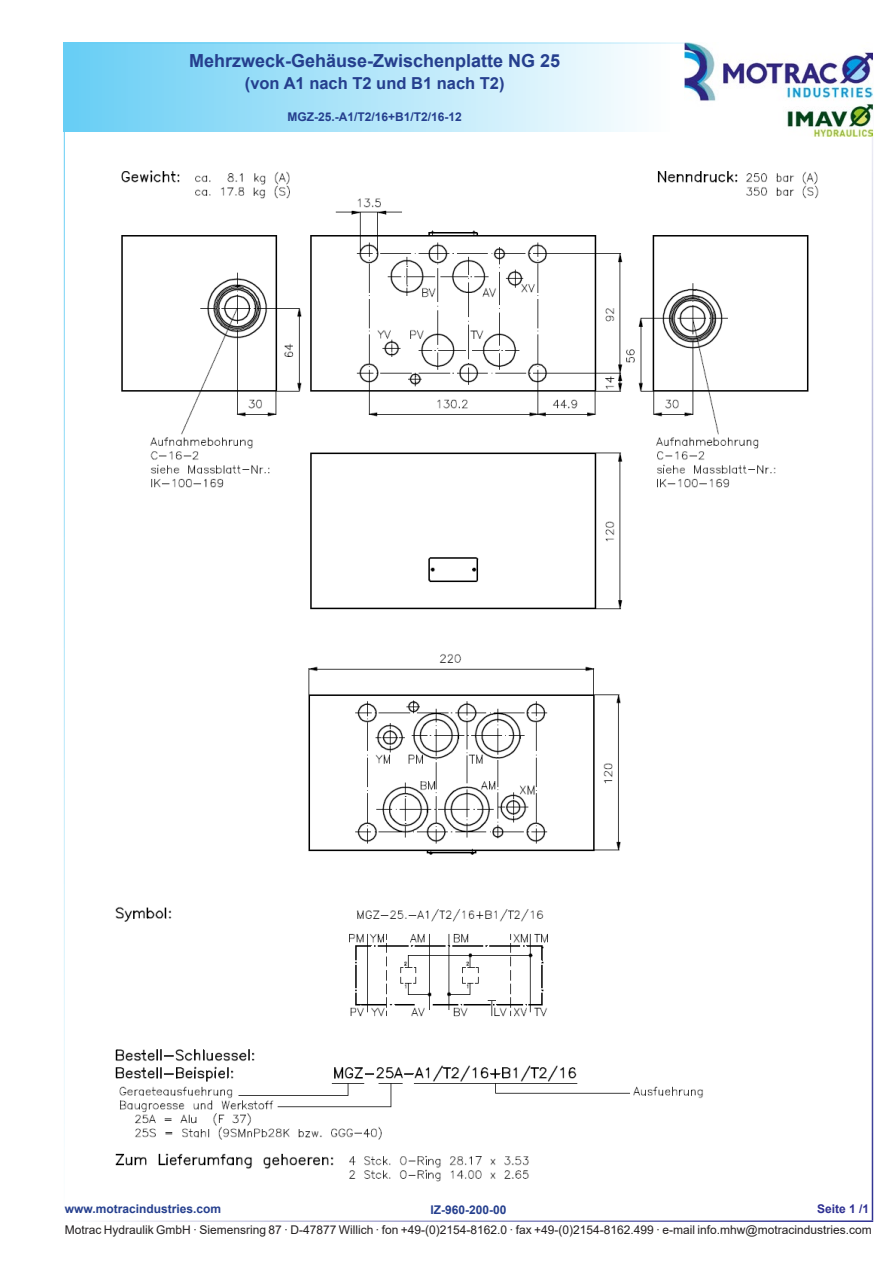
<style>
.page{position:relative;width:893px;height:1263px;background:#fff}
.page>*{position:absolute;margin:0;border:0;box-sizing:border-box;transform-origin:0 0}
.t1{font:700 18px "Arial";color:#253f8e}
.t2{font:700 16.5px "Arial";color:#253f8e}
.t3{font:12px "Arial";color:#231f20}
.t4{font:700 12px "Arial";color:#253f8e}
.t5{font:700 12px "Arial";color:#2e3092}
</style>
<div class="page">
<div style="left:64px;top:43px;width:606px;height:89px;background:linear-gradient(to right,#66cef5,#fdfefe)"></div>
<hr style="left:64px;top:43px;width:808px;height:1px;background:#67cef5">
<hr style="left:64px;top:1220px;width:809px;height:2px;background:#2e3092">
<hr style="left:64px;top:43px;width:1px;height:1177px;background:#67cef5">
<hr style="left:872px;top:43px;width:1px;height:1177px;background:#2e3092">
<img style="left:685px;top:43px;width:187px;height:93px">
<img style="left:121px;top:170px;width:697px;height:440px">
<img style="left:115px;top:654px;width:588px;height:528px">
<h1 class="t1" style="left:189px;top:48px;width:373px">Mehrzweck-Gehäuse-Zwischenplatte NG 25</h1>
<h2 class="t2" style="left:245px;top:71px;width:261px">(von A1 nach T2 und B1 nach T2)</h2>
<p class="t4" style="left:288px;top:108px;width:176px">MGZ-25.-A1/T2/16+B1/T2/16-12</p>
<p class="t4" style="left:65px;top:1201px;width:158px">www.motracindustries.com</p>
<p class="t5" style="left:817px;top:1201px;width:54px">Seite 1 /1</p>
<p class="t3" style="left:65px;top:1221px;width:808px">Motrac Hydraulik GmbH · Siemensring 87 · D-47877 Willich · fon +49-(0)2154-8162.0 · fax +49-(0)2154-8162.499 · e-mail info.mhw@motracindustries.com</p>
<p class="t4" style="left:430px;top:1202px;width:78px">IZ-960-200-00</p>
</div>
